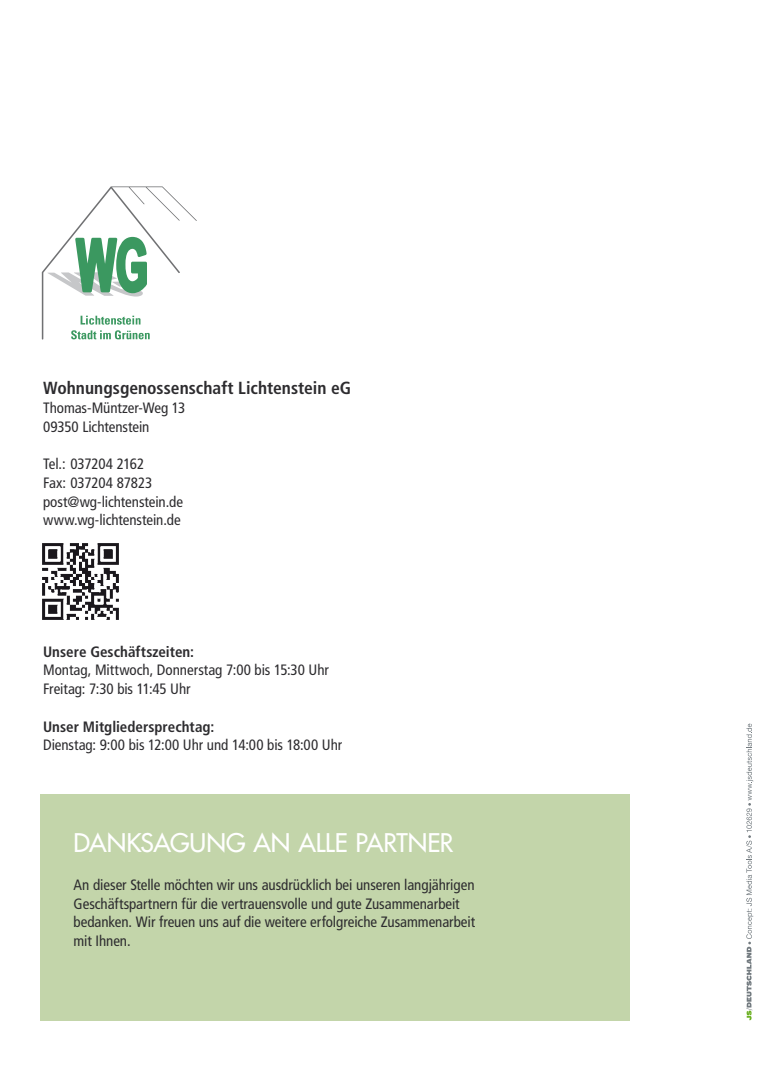
<style>
.page{position:relative;width:780px;height:1081px;background:#fff}
.page>*{position:absolute;margin:0;border:0;box-sizing:border-box;transform-origin:0 0}
.t1{font:500 25px "Futura Std";letter-spacing:-.005em;color:#fff}
.t2{font:700 condensed 17.5px "Frutiger LT Std";color:#2d2c2f}
.t3{font:condensed 15px/18.8px "Frutiger LT Std";letter-spacing:-.005em;color:#2d2c2f}
.t4{font:700 condensed 15px "Frutiger LT Std";color:#2d2c2f}
</style>
<div class="page">
<div style="left:41px;top:794px;width:589px;height:227px;background:#c3d5aa"></div>
<svg style="left:746px;top:723px;width:7px;height:297px"></svg>
<img style="left:42px;top:543px;width:77px;height:77px">
<svg style="left:42px;top:186px;width:155px;height:153px"></svg>
<p class="t2" style="left:43px;top:377px;width:309px">Wohnungsgenossenschaft Lichtenstein eG</p>
<p class="t3" style="left:43px;top:398px;width:144px">Thomas-Müntzer-Weg 13</p>
<p class="t3" style="left:43px;top:417px;width:108px">09350 Lichtenstein</p>
<p class="t3" style="left:43px;top:454px;width:103px">Tel.: 037204 2162</p>
<p class="t3" style="left:43px;top:473px;width:111px">Fax: 037204 87823</p>
<p class="t3" style="left:43px;top:492px;width:141px">post@wg-lichtenstein.de</p>
<p class="t3" style="left:43px;top:511px;width:139px">www.wg-lichtenstein.de</p>
<p class="t4" style="left:43px;top:642px;width:152px">Unsere Geschäftszeiten:</p>
<p class="t3" style="left:43px;top:661px;width:287px">Montag, Mittwoch, Donnerstag 7:00 bis 15:30 Uhr</p>
<p class="t3" style="left:43px;top:679px;width:149px">Freitag: 7:30 bis 11:45 Uhr</p>
<p class="t4" style="left:43px;top:717px;width:173px">Unser Mitgliedersprechtag:</p>
<p class="t3" style="left:43px;top:736px;width:300px">Dienstag: 9:00 bis 12:00 Uhr und 14:00 bis 18:00 Uhr</p>
<p class="t1" style="left:74px;top:827px;width:381px">DANKSAGUNG AN ALLE PARTNER</p>
<p class="t3" style="left:74px;top:875px;width:403px">An dieser Stelle möchten wir uns ausdrücklich bei unseren langjährigen Geschäftspartnern für die vertrauensvolle und gute Zusammenarbeit bedanken. Wir freuen uns auf die weitere erfolgreiche Zusammenarbeit mit Ihnen.</p>
</div>
